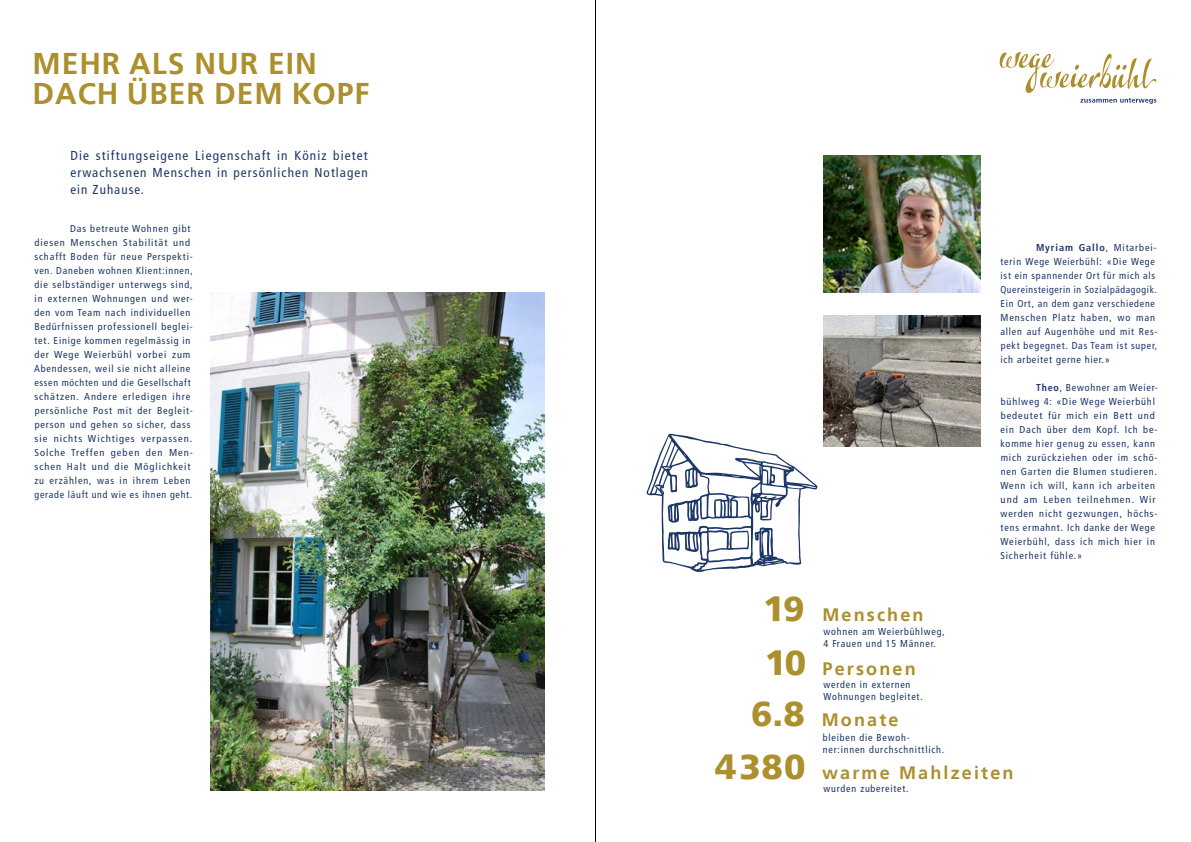
<style>
.page{position:relative;width:1191px;height:842px;background:#fff}
.page>*{position:absolute;margin:0;border:0;box-sizing:border-box;transform-origin:0 0}
.t1{font:700 30px/30px "Frutiger LT";letter-spacing:.03em;color:#ab902d}
.t2{font:700 18px "Frutiger LT";letter-spacing:.12em;color:#ab902d}
.t3{font:condensed 13px/17px "Frutiger LT";letter-spacing:.08em;color:#1d3767;text-align:justify}
.t4{font:condensed 10px/14px "Frutiger LT";letter-spacing:.085em;color:#1d3767}
.t5{font:condensed 10px/14px "Frutiger LT";letter-spacing:.08em;color:#203669}
.s1{font-weight:900;font-size:35px}
.s2{font-weight:700}
.s3{color:#1d3767}
</style>
<div class="page">
<svg style="left:999px;top:52px;width:158px;height:52px"></svg>
<img style="left:823px;top:315px;width:157px;height:131px">
<img style="left:823px;top:156px;width:157px;height:136px">
<hr style="left:595px;top:0;width:1px;height:842px;background:#000">
<img style="left:211px;top:292px;width:333px;height:499px">
<svg style="left:646px;top:434px;width:172px;height:138px"></svg>
<h1 class="t1" style="left:33px;top:48px;width:338px">MEHR ALS NUR EIN<br>DACH ÜBER DEM KOPF</h1>
<h3 class="t3" style="left:70px;top:147px;width:299px">Die stiftungseigene Liegenschaft in Köniz bietet erwachsenen Menschen in persönlichen Notlagen ein Zuhause.</h3>
<p class="t4" style="left:34px;top:222px;width:160px;text-indent:36px">Das betreute Wohnen gibt diesen Menschen Stabilität und schafft Boden für neue Perspekti&shy;ven. Daneben wohnen Klient:innen, die selbständiger unterwegs sind, in externen Wohnungen und wer&shy;den vom Team nach individuellen<br>Bedürfnissen professionell beglei&shy;tet. Einige kommen regelmässig in der Wege Weierbühl vorbei zum<br>Abendessen, weil sie nicht alleine essen möchten und die Gesellschaft schätzen. Andere erledigen ihre persönliche Post mit der Begleit&shy;person und gehen so sicher, dass sie nichts Wichtiges verpassen.<br>Solche Treffen geben den Men&shy;schen Halt und die Möglichkeit zu erzählen, was in ihrem Leben gerade läuft und wie es ihnen geht.</p>
<h2 class="t2" style="left:763px;top:605px;width:162px"><span class="s1">19</span> Menschen</h2>
<p class="t4" style="left:823px;top:626px;width:123px;line-height:12px">wohnen am Weierbühlweg,<br>4 Frauen und 15 Männer.</p>
<p class="t4" style="left:823px;top:679px;width:101px;line-height:12px">werden in externen<br>Wohnungen begleitet.</p>
<h2 class="t2" style="left:764px;top:658px;width:152px"><span class="s1">10</span> Personen</h2>
<h2 class="t2" style="left:751px;top:709px;width:149px"><span class="s1">6.8</span> Monate</h2>
<p class="t5" style="left:1000px;top:241px;width:159px;text-indent:36px"><span class="s2">Myriam Gallo</span>, Mitarbei&shy;terin Wege Weierbühl: <span class="s3">«</span>Die Wege ist ein spannender Ort für mich als<br>Quereinsteigerin in Sozialpädagogik.<br>Ein Ort, an dem ganz verschiedene<br>Menschen Platz haben, wo man allen auf Augenhöhe und mit Res&shy;pekt begegnet. Das Team ist super, ich arbeitet gerne hier.<span class="s3">»</span></p>
<p class="t4" style="left:1000px;top:381px;width:159px;text-indent:36px"><span class="s2">Theo</span>, Bewohner am Weier&shy;bühlweg 4: «Die Wege Weierbühl bedeutet für mich ein Bett und ein Dach über dem Kopf. Ich be&shy;komme hier genug zu essen, kann mich zurückziehen oder im schö&shy;nen Garten die Blumen studieren.<br>Wenn ich will, kann ich arbeiten und am Leben teilnehmen. Wir werden nicht gezwungen, höchs&shy;tens ermahnt. Ich danke der Wege<br>Weierbühl, dass ich mich hier in<br>Sicherheit fühle.»</p>
<p class="t4" style="left:823px;top:731px;width:123px;line-height:12px">bleiben die Bewoh&shy;ner:innen durchschnittlich.</p>
<p class="t4" style="left:823px;top:782px;width:87px">wurden zubereitet.</p>
<h2 class="t2" style="left:715px;top:762px;width:300px"><span class="s1">4380</span> warme Mahlzeiten</h2>
</div>
